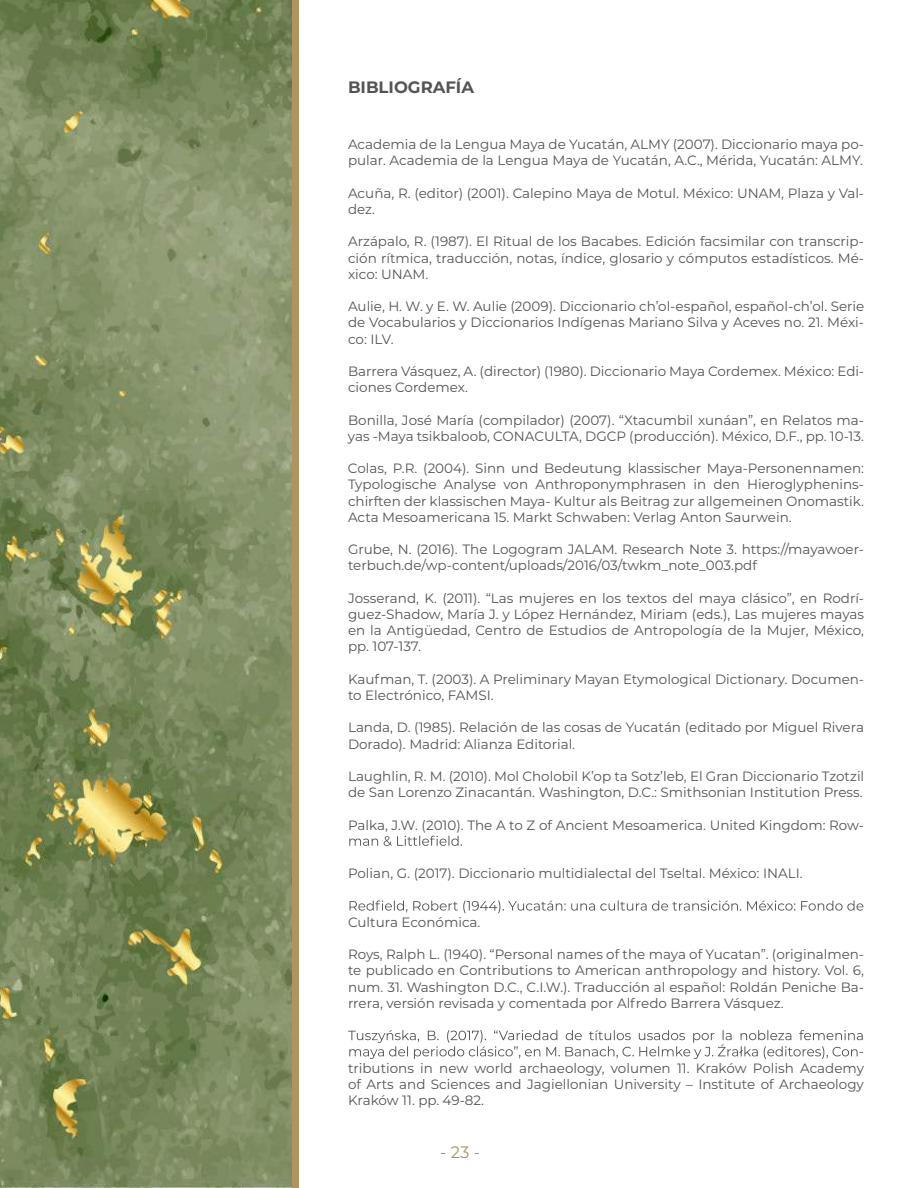
<style>
.page{position:relative;width:918px;height:1188px;background:#fff}
.page>*{position:absolute;margin:0;border:0;box-sizing:border-box;transform-origin:0 0}
.t1{font:700 16.5px "Montserrat";color:#555454}
.t2{font:16.5px "Montserrat";color:#b0935e}
.t3{font:13.5px/16.2px "Montserrat";color:#555454}
</style>
<div class="page">
<div style="left:292px;top:0;width:7px;height:1188px;background:#b0935e"></div>
<img style="left:0;top:0;width:291px;height:1188px">
<svg style="left:349px;top:836px;width:113px;height:10px"></svg>
<svg style="left:350px;top:900px;width:513px;height:13px"></svg>
<svg style="left:348px;top:1030px;width:515px;height:29px"></svg>
<p class="t1" style="left:348px;top:76px;width:128px">BIBLIOGRAFÍA</p>
<p class="t3" style="left:348px;top:136px;width:518px">Academia de la Lengua Maya de Yucatán, ALMY (2007). Diccionario maya po&shy;pular. Academia de la Lengua Maya de Yucatán, A.C., Mérida, Yucatán: ALMY.</p>
<p class="t3" style="left:348px;top:184px;width:518px">Acuña, R. (editor) (2001). Calepino Maya de Motul. México: UNAM, Plaza y Val&shy;dez.</p>
<p class="t3" style="left:348px;top:233px;width:518px;text-align:justify">Arzápalo, R. (1987). El Ritual de los Bacabes. Edición facsimilar con transcrip&shy;ción rítmica, traducción, notas, índice, glosario y cómputos estadísticos. Mé&shy;xico: UNAM.</p>
<p class="t3" style="left:348px;top:298px;width:518px;text-align:justify">Aulie, H. W. y E. W. Aulie (2009). Diccionario ch’ol-español, español-ch’ol. Serie de Vocabularios y Diccionarios Indígenas Mariano Silva y Aceves no. 21. Méxi&shy;co: ILV.</p>
<p class="t3" style="left:348px;top:363px;width:518px">Barrera Vásquez, A. (director) (1980). Diccionario Maya Cordemex. México: Edi&shy;ciones Cordemex.</p>
<p class="t3" style="left:348px;top:411px;width:518px">Bonilla, José María (compilador) (2007). “Xtacumbil xunáan”, en Relatos ma&shy;yas -Maya tsikbaloob, CONACULTA, DGCP (producción). México, D.F., pp. 10-13.</p>
<p class="t3" style="left:348px;top:460px;width:518px;text-align:justify">Colas, P.R. (2004). Sinn und Bedeutung klassischer Maya-Personennamen:<br>Typologische Analyse von Anthroponymphrasen in den Hieroglyphenins&shy;chirften der klassischen Maya- Kultur als Beitrag zur allgemeinen Onomastik.<br>Acta Mesoamericana 15. Markt Schwaben: Verlag Anton Saurwein.</p>
<p class="t3" style="left:348px;top:541px;width:518px">Grube, N. (2016). The Logogram JALAM. Research Note 3. https://mayawoer&shy;terbuch.de/wp-content/uploads/2016/03/twkm_note_003.pdf</p>
<p class="t3" style="left:348px;top:589px;width:518px;text-align:justify">Josserand, K. (2011). “Las mujeres en los textos del maya clásico”, en Rodrí&shy;guez-Shadow, María J. y López Hernández, Miriam (eds.), Las mujeres mayas en la Antigüedad, Centro de Estudios de Antropología de la Mujer, México, pp. 107-137.</p>
<p class="t3" style="left:348px;top:670px;width:517px">Kaufman, T. (2003). A Preliminary Mayan Etymological Dictionary. Documen&shy;to Electrónico, FAMSI.</p>
<p class="t3" style="left:348px;top:719px;width:517px">Landa, D. (1985). Relación de las cosas de Yucatán (editado por Miguel Rivera<br>Dorado). Madrid: Alianza Editorial.</p>
<p class="t3" style="left:348px;top:768px;width:518px">Laughlin, R. M. (2010). Mol Cholobil K’op ta Sotz’leb, El Gran Diccionario Tzotzil de San Lorenzo Zinacantán. Washington, D.C.: Smithsonian Institution Press.</p>
<p class="t3" style="left:348px;top:816px;width:518px">Palka, J.W. (2010). The A to Z of Ancient Mesoamerica. United Kingdom: Row-</p>
<p class="t3" style="left:348px;top:865px;width:456px">Polian, G. (2017). Diccionario multidialectal del Tseltal. México: INALI.</p>
<p class="t3" style="left:348px;top:913px;width:134px">Cultura Económica.</p>
<p class="t3" style="left:348px;top:946px;width:518px;text-align:justify">Roys, Ralph L. (1940). “Personal names of the maya of Yucatan”. (originalmen&shy;te publicado en Contributions to American anthropology and history. Vol. 6, num. 31. Washington D.C., C.I.W.). Traducción al español: Roldán Peniche Ba&shy;rrera, versión revisada y comentada por Alfredo Barrera Vásquez.</p>
<p class="t3" style="left:348px;top:1043px;width:518px;text-align:justify;text-indent:511px">- tributions in new world archaeology, volumen 11. Kraków Polish Academy of Arts and Sciences and Jagiellonian University – Institute of Archaeology Kraków 11. pp. 49-82.</p>
<p class="t2" style="left:440px;top:1141px;width:41px">- 23 -</p>
</div>
